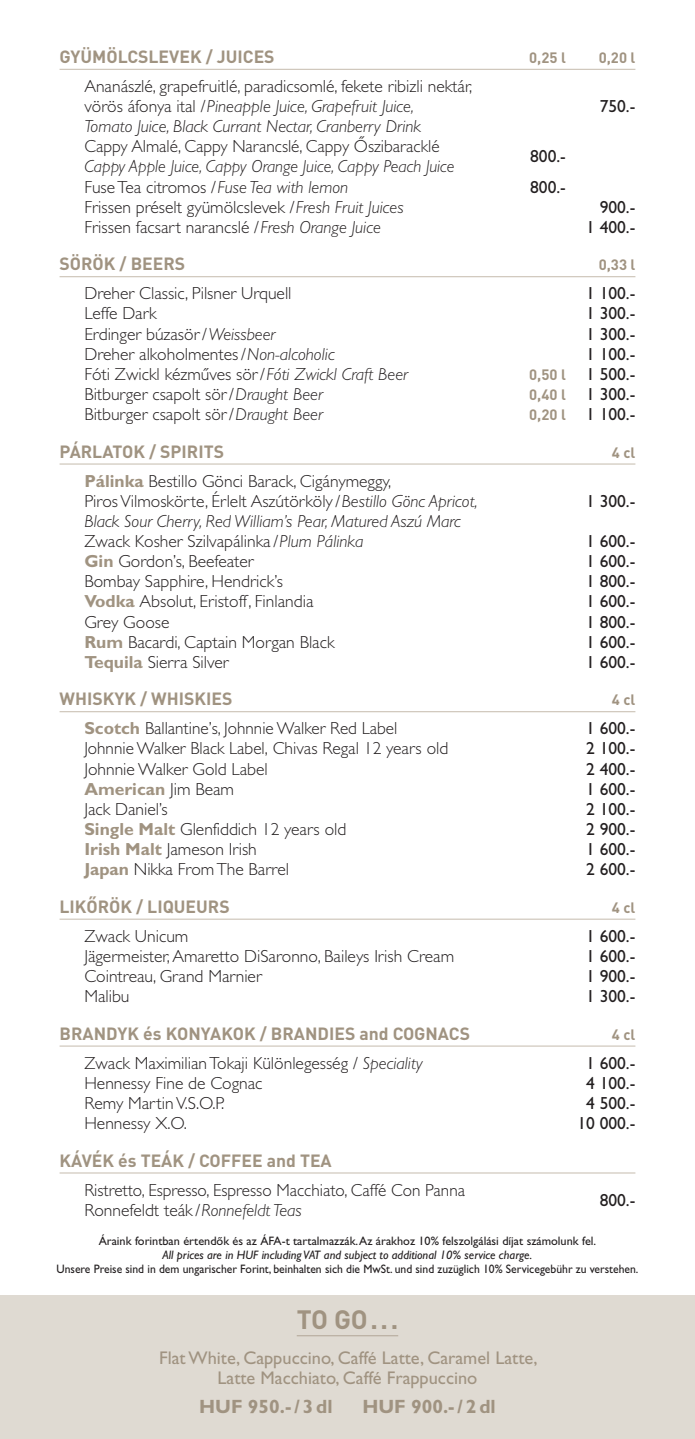
<style>
.page{position:relative;width:695px;height:1439px;background:#fff}
.page>*{position:absolute;margin:0;border:0;box-sizing:border-box;transform-origin:0 0}
.t1{font:700 26.25px "DIN Pro";color:#a09381}
.t2{font:700 19.25px "Gill Sans CE";color:#a09381}
.t3{font:18.38px/20.1px "Gill Sans CE";color:#a09381;text-align:center}
.t4{font:300 17.5px/20.1px "Gill Sans CE";color:#231f20}
.t5{font:17.5px "Gill Sans CE";color:#231f20}
.t6{font:italic 300 17.5px/20.1px "Gill Sans CE";color:#231f20}
.t7{font:700 17.5px "DIN Pro";color:#a09381}
.t8{font:700 17.5px "Gill Sans CE";color:#a09381}
.t9{font:700 14.88px "DIN Pro";color:#a09381}
.t10{font:12.25px "Gill Sans CE";color:#231f20;scale:.95 1}
.t11{font:12.25px "Gill Sans CE";color:#231f20}
.t12{font:italic 12.25px "Gill Sans CE";color:#231f20}
.s1{font-style:italic}
.s2{font-family:"DIN Pro";font-weight:700;font-size:14.88px;color:#a09381}
.s3{font-weight:700;color:#a09381}
.s4{font-style:normal}
.s5{font-weight:300;color:#231f20}
</style>
<div class="page">
<div style="left:0;top:1295px;width:694px;height:144px;background:#dfdad2"></div>
<hr style="left:60px;top:69px;width:575px;height:1px;background:#c5bbad">
<hr style="left:60px;top:276px;width:575px;height:1px;background:#c5bbad">
<hr style="left:60px;top:464px;width:575px;height:1px;background:#c5bbad">
<hr style="left:60px;top:711px;width:575px;height:1px;background:#c5bbad">
<hr style="left:60px;top:919px;width:575px;height:1px;background:#c5bbad">
<hr style="left:60px;top:1045px;width:575px;height:1px;background:#c5bbad">
<hr style="left:60px;top:1172px;width:575px;height:1px;background:#c5bbad">
<hr style="left:297px;top:1335px;width:101px;height:1px;background:#b1a696">
<p class="t7" style="left:60px;top:45px;width:216px">GYÜMÖLCSLEVEK / JUICES</p>
<p class="t9" style="left:529px;top:48px;width:38px">0,25 l</p>
<p class="t9" style="left:598px;top:48px;width:38px">0,20 l</p>
<p class="t4" style="left:84px;top:78px;width:389px">Ananászlé, grapefruitlé, paradicsomlé, fekete ribizli nektár, vörös áfonya ital /<span class="s1">Pineapple Juice, Grapefruit Juice,</span></p>
<p class="t5" style="left:599px;top:100px;width:37px">750.-</p>
<p class="t6" style="left:84px;top:118px;width:338px">Tomato Juice, Black Currant Nectar, Cranberry Drink</p>
<p class="t4" style="left:84px;top:138px;width:356px">Cappy Almalé, Cappy Narancslé, Cappy Őszibaracklé</p>
<p class="t6" style="left:84px;top:158px;width:371px">Cappy Apple Juice, Cappy Orange Juice, Cappy Peach Juice</p>
<p class="t5" style="left:530px;top:150px;width:37px">800.-</p>
<p class="t4" style="left:84px;top:178px;width:265px">FuseTea citromos /<span class="s1">Fuse Tea with lemon</span></p>
<p class="t5" style="left:530px;top:181px;width:37px">800.-</p>
<p class="t4" style="left:84px;top:198px;width:320px">Frissen préselt gyümölcslevek /<span class="s1">Fresh Fruit Juices</span></p>
<p class="t5" style="left:599px;top:201px;width:37px">900.-</p>
<p class="t4" style="left:84px;top:218px;width:298px">Frissen facsart narancslé /<span class="s1">Fresh Orange Juice</span></p>
<p class="t5" style="left:586px;top:221px;width:51px">1 400.-</p>
<p class="t7" style="left:60px;top:252px;width:127px">SÖRÖK / BEERS</p>
<p class="t9" style="left:598px;top:255px;width:38px">0,33 l</p>
<p class="t4" style="left:84px;top:285px;width:209px">Dreher Classic, Pilsner Urquell</p>
<p class="t5" style="left:586px;top:287px;width:51px">1 100.-</p>
<p class="t4" style="left:84px;top:305px;width:74px">Leffe Dark</p>
<p class="t5" style="left:586px;top:307px;width:51px">1 300.-</p>
<p class="t4" style="left:84px;top:325px;width:192px">Erdinger búzasör/<span class="s1">Weissbeer</span></p>
<p class="t5" style="left:586px;top:328px;width:51px">1 300.-</p>
<p class="t4" style="left:84px;top:345px;width:252px">Dreher alkoholmentes/<span class="s1">Non-alcoholic</span></p>
<p class="t5" style="left:586px;top:348px;width:51px">1 100.-</p>
<p class="t4" style="left:84px;top:365px;width:325px">Fóti Zwickl kézműves sör/<span class="s1">Fóti Zwickl Craft Beer</span></p>
<p class="t5" style="left:529px;top:368px;width:108px"><span class="s2">0,50 l</span> 1 500.-</p>
<p class="t4" style="left:84px;top:386px;width:240px">Bitburger csapolt sör/<span class="s1">Draught Beer</span></p>
<p class="t5" style="left:529px;top:388px;width:108px"><span class="s2">0,40 l</span> 1 300.-</p>
<p class="t4" style="left:84px;top:406px;width:240px">Bitburger csapolt sör/<span class="s1">Draught Beer</span></p>
<p class="t5" style="left:529px;top:408px;width:108px"><span class="s2">0,20 l</span> 1 100.-</p>
<p class="t7" style="left:60px;top:440px;width:166px">PÁRLATOK / SPIRITS</p>
<p class="t9" style="left:611px;top:442px;width:25px">4 cl</p>
<p class="t4" style="left:84px;top:472px;width:394px"><span class="s3">Pálinka</span> Bestillo Gönci Barack, Cigánymeggy,<br>PirosVilmoskörte, Érlelt Aszútörköly/<span class="s1">Bestillo Gönc Apricot,</span></p>
<p class="t5" style="left:586px;top:495px;width:51px">1 300.-</p>
<p class="t6" style="left:84px;top:512px;width:378px">Black Sour Cherry, Red William’s Pear, Matured Aszú Marc<br><span class="s4">Zwack Kosher Szilvapálinka/</span>Plum Pálinka</p>
<p class="t5" style="left:586px;top:535px;width:51px">1 600.-</p>
<p class="t4" style="left:84px;top:553px;width:171px"><span class="s3">Gin</span> Gordon’s, Beefeater</p>
<p class="t5" style="left:586px;top:555px;width:51px">1 600.-</p>
<p class="t4" style="left:84px;top:573px;width:200px">Bombay Sapphire, Hendrick’s</p>
<p class="t5" style="left:586px;top:575px;width:51px">1 800.-</p>
<p class="t4" style="left:84px;top:593px;width:231px"><span class="s3">Vodka</span> Absolut, Eristoff, Finlandia</p>
<p class="t5" style="left:586px;top:595px;width:51px">1 600.-</p>
<p class="t4" style="left:84px;top:613px;width:87px">Grey Goose</p>
<p class="t5" style="left:586px;top:615px;width:51px">1 800.-</p>
<p class="t4" style="left:84px;top:633px;width:252px"><span class="s3">Rum</span> Bacardi, Captain Morgan Black</p>
<p class="t5" style="left:586px;top:636px;width:51px">1 600.-</p>
<p class="t4" style="left:84px;top:653px;width:146px"><span class="s3">Tequila</span> Sierra Silver</p>
<p class="t5" style="left:586px;top:656px;width:51px">1 600.-</p>
<p class="t7" style="left:60px;top:687px;width:174px">WHISKYK / WHISKIES</p>
<p class="t9" style="left:611px;top:690px;width:25px">4 cl</p>
<p class="t4" style="left:84px;top:720px;width:314px"><span class="s3">Scotch</span> Ballantine’s, Johnnie Walker Red Label</p>
<p class="t5" style="left:586px;top:722px;width:51px">1 600.-</p>
<p class="t4" style="left:84px;top:740px;width:365px">Johnnie Walker Black Label, Chivas Regal 12 years old</p>
<p class="t5" style="left:586px;top:742px;width:51px">2 100.-</p>
<p class="t4" style="left:84px;top:760px;width:185px">Johnnie Walker Gold Label</p>
<p class="t5" style="left:586px;top:762px;width:51px">2 400.-</p>
<p class="t8" style="left:84px;top:782px;width:151px">American <span class="s5">Jim Beam</span></p>
<p class="t5" style="left:586px;top:783px;width:51px">1 600.-</p>
<p class="t4" style="left:84px;top:800px;width:85px">Jack Daniel’s</p>
<p class="t5" style="left:586px;top:803px;width:51px">2 100.-</p>
<p class="t4" style="left:84px;top:820px;width:263px"><span class="s3">Single Malt</span> Glenfiddich 12 years old</p>
<p class="t5" style="left:586px;top:823px;width:51px">2 900.-</p>
<p class="t4" style="left:84px;top:841px;width:174px"><span class="s3">Irish Malt</span> Jameson Irish</p>
<p class="t5" style="left:586px;top:843px;width:51px">1 600.-</p>
<p class="t4" style="left:84px;top:861px;width:206px"><span class="s3">Japan</span> Nikka FromThe Barrel</p>
<p class="t5" style="left:586px;top:863px;width:51px">2 600.-</p>
<p class="t7" style="left:60px;top:895px;width:172px">LIKŐRÖK / LIQUEURS</p>
<p class="t9" style="left:611px;top:897px;width:25px">4 cl</p>
<p class="t4" style="left:84px;top:927px;width:105px">Zwack Unicum</p>
<p class="t5" style="left:586px;top:930px;width:51px">1 600.-</p>
<p class="t4" style="left:84px;top:947px;width:371px">Jägermeister,Amaretto DiSaronno, Baileys Irish Cream</p>
<p class="t5" style="left:586px;top:950px;width:51px">1 600.-</p>
<p class="t4" style="left:84px;top:967px;width:179px">Cointreau, Grand Marnier</p>
<p class="t5" style="left:586px;top:970px;width:51px">1 900.-</p>
<p class="t4" style="left:84px;top:988px;width:47px">Malibu</p>
<p class="t5" style="left:586px;top:990px;width:51px">1 300.-</p>
<p class="t7" style="left:60px;top:1022px;width:412px">BRANDYK és KONYAKOK / BRANDIES and COGNACS</p>
<p class="t9" style="left:611px;top:1024px;width:25px">4 cl</p>
<p class="t4" style="left:84px;top:1054px;width:339px">Zwack MaximilianTokaji Különlegesség / <span class="s1">Speciality</span></p>
<p class="t5" style="left:586px;top:1056px;width:51px">1 600.-</p>
<p class="t4" style="left:84px;top:1074px;width:180px">Hennessy Fine de Cognac</p>
<p class="t5" style="left:586px;top:1077px;width:51px">4 100.-</p>
<p class="t4" style="left:84px;top:1094px;width:141px">Remy MartinV.S.O.P.</p>
<p class="t5" style="left:586px;top:1097px;width:51px">4 500.-</p>
<p class="t4" style="left:84px;top:1114px;width:104px">Hennessy X.O.</p>
<p class="t5" style="left:577px;top:1117px;width:60px">10 000.-</p>
<p class="t7" style="left:60px;top:1148px;width:274px">KÁVÉK és TEÁK / COFFEE and TEA</p>
<p class="t4" style="left:84px;top:1181px;width:382px">Ristretto, Espresso, Espresso Macchiato, Caffé Con Panna</p>
<p class="t5" style="left:599px;top:1194px;width:37px">800.-</p>
<p class="t4" style="left:84px;top:1201px;width:219px">Ronnefeldt teák/<span class="s1">Ronnefeldt Teas</span></p>
<p class="t11" style="left:99px;top:1237px;width:499px">Áraink forintban értendők és az ÁFA-t tartalmazzák.Az árakhoz 10% felszolgálási díjat számolunk fel.</p>
<p class="t12" style="left:162px;top:1251px;width:371px">All prices are in HUF includingVAT and subject to additional 10% service charge.</p>
<p class="t10" style="left:56px;top:1265px;width:614px">Unsere Preise sind in dem ungarischer Forint, beinhalten sich die MwSt. und sind zuzüglich 10% Servicegebühr zu verstehen.</p>
<h1 class="t1" style="left:297px;top:1302px;width:103px">TO GO...</h1>
<p class="t3" style="left:159px;top:1350px;width:380px">FlatWhite, Cappuccino, Caffé Latte, Caramel Latte,<br>Latte Macchiato, Caffé Frappuccino</p>
<p class="t2" style="left:199px;top:1399px;width:135px">HUF 950.-/ 3 dl</p>
<p class="t2" style="left:362px;top:1399px;width:135px">HUF 900.-/ 2 dl</p>
</div>
